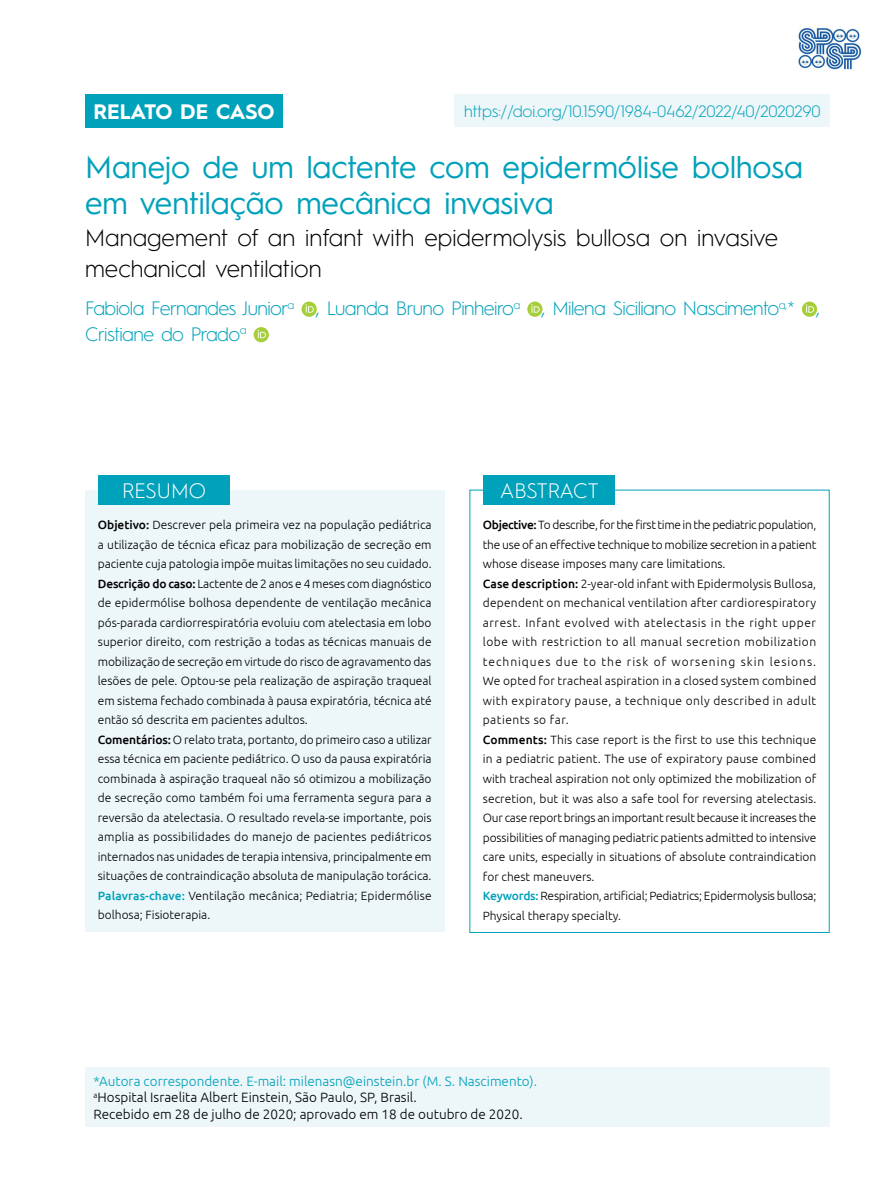
<style>
.page{position:relative;width:893px;height:1191px;background:#fff}
.page>*{position:absolute;margin:0;border:0;box-sizing:border-box;transform-origin:0 0}
.t1{font:31.5px/36px "Hurme Geometric Sans 1";color:#00a1ba}
.t2{font:300 24px/31.5px "Hurme Geometric Sans 1";color:#000}
.t3{font:300 21px "Hurme Geometric Sans 1";letter-spacing:-.005em;color:#fff}
.t4{font:700 21px "Hurme Geometric Sans 1";letter-spacing:-.005em;color:#fff}
.t5{font:300 19.5px/25.5px "Hurme Geometric Sans 1";letter-spacing:-.03em;color:#00a1ba}
.t6{font:300 16.5px "Hurme Geometric Sans 1";letter-spacing:-.01em;color:#00a1ba}
.t7{font:300 13.5px/16.2px "Ubuntu";color:#000}
.t8{font:300 12px/19.5px "Ubuntu";color:#000}
.s1{font-weight:500}
.s2{font-weight:500;color:#00a1ba}
.s3{color:#00a1ba}
</style>
<div class="page">
<div style="left:85px;top:1067px;width:744px;height:60px;background:#edf6f9"></div>
<svg style="left:302px;top:301px;width:15px;height:16px"></svg>
<svg style="left:306px;top:304px;width:8px;height:9px"></svg>
<svg style="left:527px;top:301px;width:15px;height:16px"></svg>
<svg style="left:531px;top:304px;width:9px;height:9px"></svg>
<svg style="left:802px;top:301px;width:15px;height:16px"></svg>
<svg style="left:806px;top:304px;width:8px;height:9px"></svg>
<svg style="left:254px;top:327px;width:15px;height:15px"></svg>
<svg style="left:258px;top:330px;width:8px;height:8px"></svg>
<div style="left:85px;top:94px;width:197px;height:33px;background:#00a1ba"></div>
<div style="left:454px;top:94px;width:375px;height:32px;background:#edf6f9"></div>
<img style="left:798px;top:27px;width:64px;height:43px">
<div style="left:85px;top:490px;width:359px;height:442px;background:#edf6f9"></div>
<div style="left:483px;top:475px;width:132px;height:30px;background:#00a1ba"></div>
<div style="left:98px;top:475px;width:132px;height:30px;background:#00a1ba"></div>
<h3 class="t4" style="left:93px;top:97px;width:183px">RELATO DE CASO</h3>
<h3 class="t6" style="left:464px;top:100px;width:358px">https://doi.org/10.1590/1984-0462/2022/40/2020290</h3>
<h1 class="t1" style="left:85px;top:147px;width:720px">Manejo de um lactente com epidermólise bolhosa em ventilação mecânica invasiva</h1>
<h2 class="t2" style="left:85px;top:220px;width:695px">Management of an infant with epidermolysis bullosa on invasive mechanical ventilation</h2>
<h3 class="t5" style="left:85px;top:294px;width:737px">Fabiola Fernandes Junior<sup>a</sup> , Luanda Bruno Pinheiro<sup>a</sup> , Milena Siciliano Nascimento<sup>a,</sup>* ,<br>Cristiane do Prado<sup>a</sup></h3>
<h3 class="t3" style="left:122px;top:476px;width:85px">RESUMO</h3>
<h3 class="t3" style="left:500px;top:476px;width:100px">ABSTRACT</h3>
<p class="t8" style="left:98px;top:515px;width:335px"><span class="s1">Objetivo:</span> Descrever pela primeira vez na população pediátrica a utilização de técnica eficaz para mobilização de secreção em paciente cuja patologia impõe muitas limitações no seu cuidado.<br><span class="s1">Descrição do caso:</span> Lactente de 2 anos e 4 meses com diagnóstico de epidermólise bolhosa dependente de ventilação mecânica pós-parada cardiorrespiratória evoluiu com atelectasia em lobo superior direito, com restrição a todas as técnicas manuais de mobilização de secreção em virtude do risco de agravamento das lesões de pele. Optou-se pela realização de aspiração traqueal em sistema fechado combinada à pausa expiratória, técnica até então só descrita em pacientes adultos.<br><span class="s1">Comentários:</span> O relato trata, portanto, do primeiro caso a utilizar essa técnica em paciente pediátrico. O uso da pausa expiratória combinada à aspiração traqueal não só otimizou a mobilização de secreção como também foi uma ferramenta segura para a reversão da atelectasia. O resultado revela-se importante, pois amplia as possibilidades do manejo de pacientes pediátricos internados nas unidades de terapia intensiva, principalmente em situações de contraindicação absoluta de manipulação torácica.<br><span class="s2">Palavras-chave:</span> Ventilação mecânica; Pediatria; Epidermólise bolhosa; Fisioterapia.</p>
<p class="t8" style="left:483px;top:515px;width:335px"><span class="s1">Objective:</span> To describe, for the first time in the pediatric population, the use of an effective technique to mobilize secretion in a patient whose disease imposes many care limitations.<br><span class="s1">Case description:</span> 2-year-old infant with Epidermolysis Bullosa, dependent on mechanical ventilation after cardiorespiratory arrest. Infant evolved with atelectasis in the right upper lobe with restriction to all manual secretion mobilization techniques due to the risk of worsening skin lesions.<br>We opted for tracheal aspiration in a closed system combined with expiratory pause, a technique only described in adult patients so far.<br><span class="s1">Comments:</span> This case report is the first to use this technique in a pediatric patient. The use of expiratory pause combined with tracheal aspiration not only optimized the mobilization of secretion, but it was also a safe tool for reversing atelectasis.<br>Our case report brings an important result because it increases the possibilities of managing pediatric patients admitted to intensive care units, especially in situations of absolute contraindication for chest maneuvers.<br><span class="s2">Keywords:</span> Respiration, artificial; Pediatrics; Epidermolysis bullosa; Physical therapy specialty.</p>
<p class="t7" style="left:94px;top:1073px;width:445px"><span class="s3">*Autora correspondente. E-mail: milenasn@einstein.br (M. S. Nascimento). </span><sup>a</sup>Hospital Israelita Albert Einstein, São Paulo, SP, Brasil.<br>Recebido em 28 de julho de 2020; aprovado em 18 de outubro de 2020.</p>
</div>
